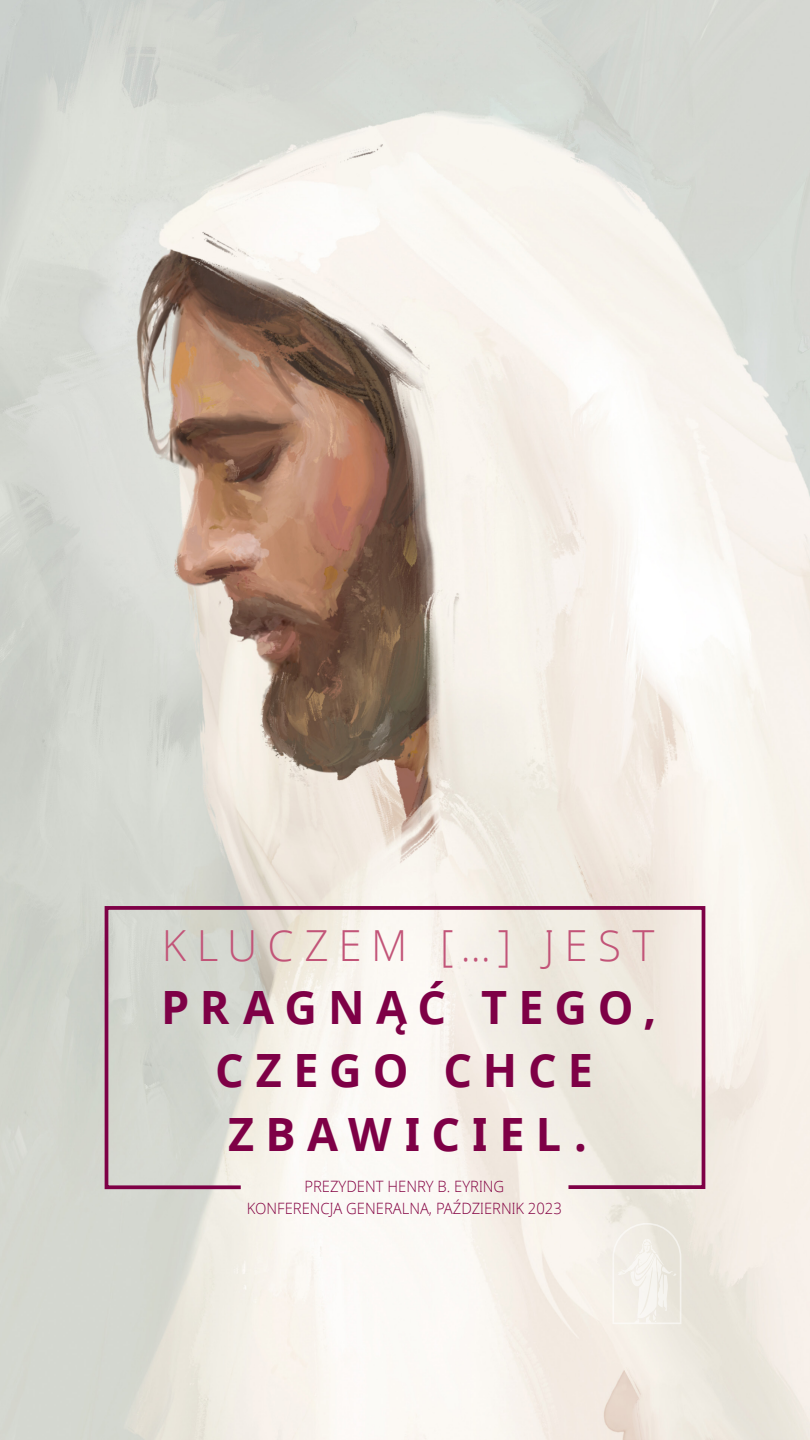
<style>
.page{position:relative;width:810px;height:1440px;background:#fff}
.page>*{position:absolute;margin:0;border:0;box-sizing:border-box;transform-origin:0 0}
.artcl3_p1_figure_image_aside_quote_first{font:700 45.9px/63.4px "Dots Solidlds Lat";letter-spacing:.245em;color:#7e0046;text-align:center}
.artcl3_p1_figure_image_aside_quote_first-2{font:300 42.83px "Dots Solidlds Lat";letter-spacing:.24em;color:#c25478}
.artcl3_p1_figure_image_aside_quote_citat{font:300 15.6px "Dots Solidlds Lat";color:#830041;scale:.95 1}
</style>
<div class="page">
<img style="left:0;top:0;width:810px;height:1439px">
<svg style="left:612px;top:1223px;width:69px;height:101px"></svg>
<svg style="left:103px;top:904px;width:604px;height:287px"></svg>
<p class="artcl3_p1_figure_image_aside_quote_first-2" style="left:162px;top:914px;width:494px">KLUCZEM […] JEST</p>
<p class="artcl3_p1_figure_image_aside_quote_first" style="left:161px;top:976px;width:497px">PRAGNĄĆ TEGO,<br>CZEGO CHCE<br>ZBAWICIEL.</p>
<p class="artcl3_p1_figure_image_aside_quote_citat" style="left:304px;top:1175px;width:212px">PREZYDENT HENRY B. EYRING</p>
<p class="artcl3_p1_figure_image_aside_quote_citat" style="left:247px;top:1197px;width:333px">KONFERENCJA GENERALNA, PAŹDZIERNIK 2023</p>
</div>
